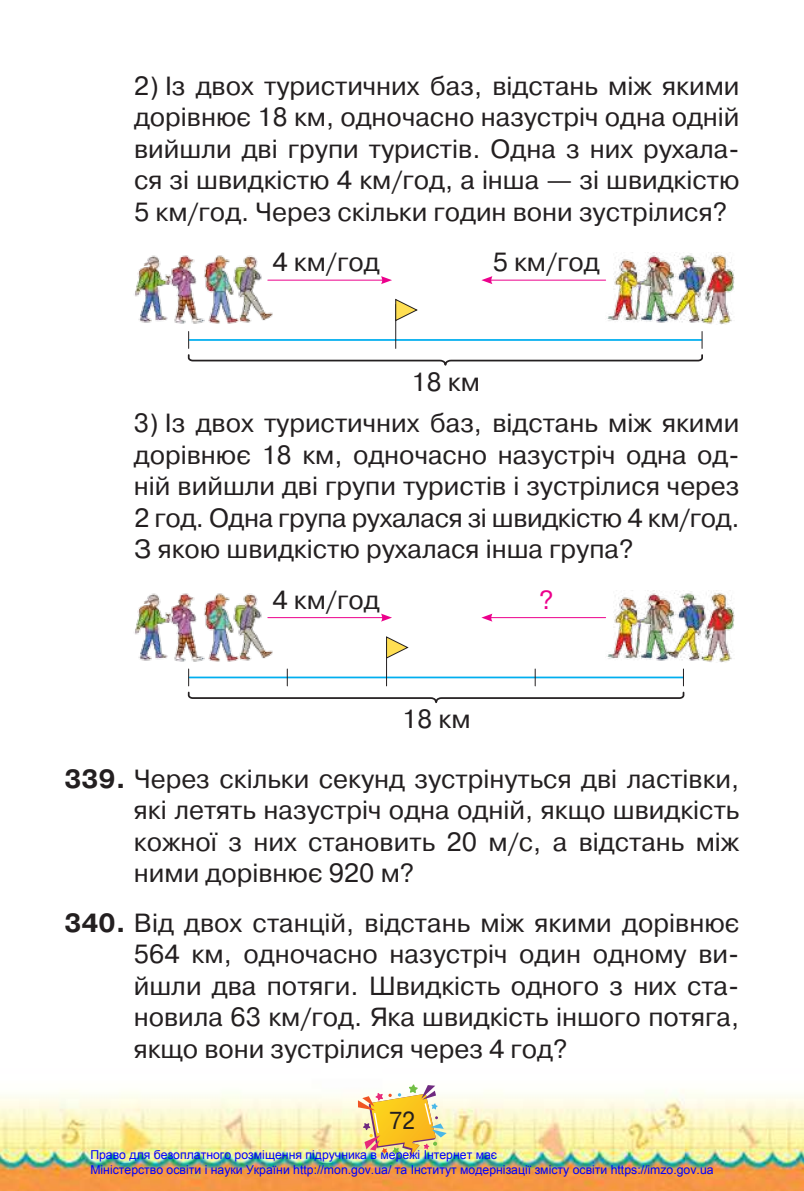
<style>
.page{position:relative;width:804px;height:1191px;background:#fff}
.page>*{position:absolute;margin:0;border:0;box-sizing:border-box;transform-origin:0 0}
.t1{font:26.25px/31.5px "Pragmatica C";color:#231f20;text-align:justify}
.t2{font:26.25px "Pragmatica C";color:#ec008c}
.t3{font:24.5px "Pragmatica C";color:#231f20;scale:.9 1}
.t4{font:12.25px/14.7px "Arial";color:#00f}
.s1{font-weight:700}
</style>
<div class="page">
<img style="left:0;top:276px;width:804px;height:915px">
<img style="left:358px;top:1084px;width:88px;height:73px">
<img style="left:605px;top:252px;width:134px;height:73px">
<img style="left:126px;top:255px;width:151px;height:70px">
<svg style="left:187px;top:331px;width:517px;height:35px"></svg>
<hr style="left:268px;top:280px;width:116px;height:1px;background:#ec008c">
<svg style="left:381px;top:276px;width:11px;height:8px"></svg>
<hr style="left:489px;top:280px;width:116px;height:1px;background:#ec008c">
<svg style="left:481px;top:276px;width:11px;height:8px"></svg>
<hr style="left:395px;top:304px;width:1px;height:44px;background:#231f20">
<svg style="left:395px;top:298px;width:23px;height:24px"></svg>
<img style="left:605px;top:590px;width:134px;height:72px">
<img style="left:126px;top:590px;width:151px;height:72px">
<svg style="left:187px;top:669px;width:498px;height:35px"></svg>
<hr style="left:268px;top:617px;width:116px;height:1px;background:#ec008c">
<svg style="left:381px;top:613px;width:11px;height:8px"></svg>
<hr style="left:489px;top:617px;width:116px;height:1px;background:#ec008c">
<svg style="left:481px;top:613px;width:11px;height:8px"></svg>
<hr style="left:386px;top:642px;width:1px;height:44px;background:#231f20">
<svg style="left:385px;top:635px;width:24px;height:24px"></svg>
<p class="t1" style="left:134px;top:70px;width:607px">2) Із двох туристичних баз, відстань між якими дорівнює 18 км, одночасно назустріч одна одній вийшли дві групи туристів. Одна з них рухала&shy;ся зі швидкістю 4 км/год, а інша — зі швидкістю 5 км/год. Через скільки годин вони зустрілися?</p>
<p class="t1" style="left:272px;top:247px;width:109px">4 км/год</p>
<p class="t1" style="left:492px;top:247px;width:108px">5 км/год</p>
<p class="t1" style="left:411px;top:366px;width:70px">18 км</p>
<p class="t1" style="left:134px;top:408px;width:607px">3) Із двох туристичних баз, відстань між якими дорівнює 18 км, одночасно назустріч одна од&shy;ній вийшли дві групи туристів і зустрілися через 2 год. Одна група рухалася зі швидкістю 4 км/год.<br>З якою швидкістю рухалася інша група?</p>
<p class="t1" style="left:272px;top:584px;width:109px">4 км/год</p>
<p class="t2" style="left:539px;top:586px;width:16px">?</p>
<p class="t1" style="left:402px;top:704px;width:70px">18 км</p>
<p class="t1" style="left:134px;top:763px;width:607px;text-indent:-69px"><span class="s1">339.</span> Через скільки секунд зустрінуться дві ластівки, які летять назустріч одна одній, якщо швидкість кожної з них становить 20 м/с, а відстань між ними дорівнює 920 м?</p>
<p class="t1" style="left:134px;top:907px;width:607px;text-indent:-69px"><span class="s1">340.</span> Від двох станцій, відстань між якими дорівнює 564 км, одночасно назустріч один одному ви&shy;йшли два потяги. Швидкість одного з них ста&shy;новила 63 км/год. Яка швидкість іншого потяга, якщо вони зустрілися через 4 год?</p>
<p class="t3" style="left:389px;top:1107px;width:30px">72</p>
<p class="t4" style="left:90px;top:1147px;width:624px">Право для безоплатного розміщення підручника в мережі Інтернет має<br>Міністерство освіти і науки України http://mon.gov.ua/ та Інститут модернізації змісту освіти https://imzo.gov.ua</p>
</div>
